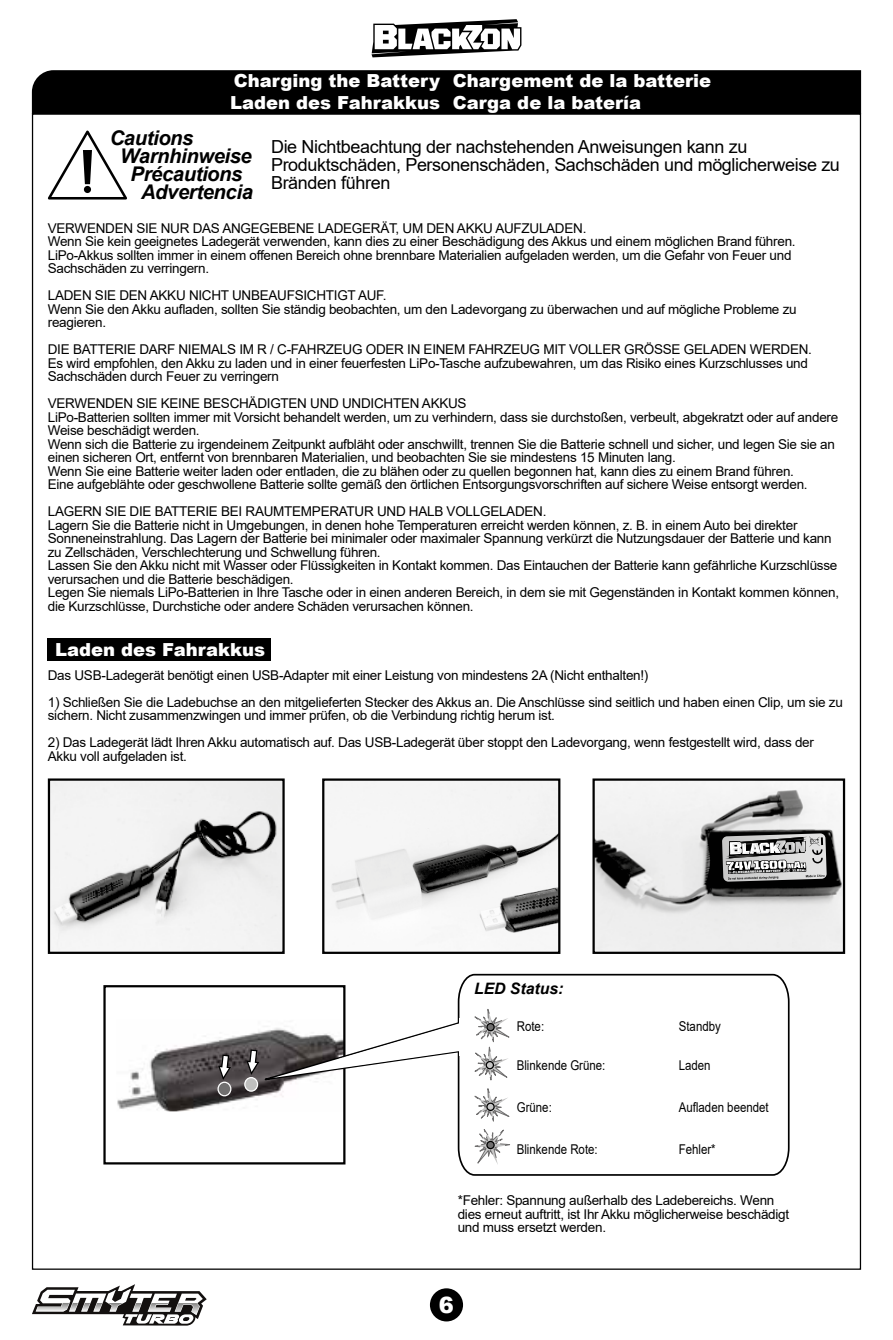
<style>
.page{position:relative;width:893px;height:1340px;background:#fff}
.page>*{position:absolute;margin:0;border:0;box-sizing:border-box;transform-origin:0 0}
.t1{font:900 22.5px "Arial";color:#fff}
.t2{font:italic 700 20.25px "Arial";letter-spacing:-.02em;color:#000}
.t3{font:18px/18px "Arial";letter-spacing:-.02em;color:#000}
.t4{font:900 18px/21.6px "Arial";color:#fff}
.t5{font:italic 700 15.75px "Arial";color:#000}
.t6{font:13.5px/13.5px "Arial";letter-spacing:-.02em;color:#000}
.t7{font:13.5px "Arial";color:#000;scale:.85 1}
.t8{font:13.5px "Arial";letter-spacing:-.02em;color:#000;scale:.85 1}
</style>
<div class="page">
<svg style="left:372px;top:19px;width:149px;height:38px"></svg>
<div style="left:430px;top:1288px;width:33px;height:33px;background:#000;border-radius:17px"></div>
<svg style="left:32px;top:1284px;width:175px;height:41px"></svg>
<div style="left:32px;top:70px;width:829px;height:43px;background:#000"></div>
<svg style="left:48px;top:130px;width:79px;height:69px"></svg>
<img style="left:117px;top:1035px;width:125px;height:76px">
<div style="left:218px;top:1082px;width:13px;height:13px;background:#706f6f;border-radius:50%"></div>
<div style="left:217px;top:1081px;width:14px;height:15px;border:1px solid #fff;border-radius:50%"></div>
<svg style="left:217px;top:1053px;width:15px;height:28px"></svg>
<div style="left:103px;top:985px;width:242px;height:179px;border:2px solid #000"></div>
<svg style="left:557px;top:973px;width:233px;height:203px"></svg>
<svg style="left:242px;top:973px;width:315px;height:203px"></svg>
<svg style="left:487px;top:1103px;width:7px;height:7px"></svg>
<div style="left:486px;top:1102px;width:9px;height:9px;border:1px solid #000;border-radius:50%"></div>
<svg style="left:487px;top:1141px;width:7px;height:7px"></svg>
<div style="left:486px;top:1140px;width:9px;height:9px;border:1px solid #000;border-radius:50%"></div>
<img style="left:51px;top:781px;width:231px;height:170px">
<div style="left:48px;top:778px;width:237px;height:176px;border:2px solid #000"></div>
<img style="left:595px;top:781px;width:247px;height:170px">
<svg style="left:722px;top:833px;width:105px;height:48px;background:#9e9e9e"></svg>
<div style="left:592px;top:778px;width:253px;height:176px;border:2px solid #000"></div>
<img style="left:325px;top:781px;width:232px;height:152px">
<div style="left:322px;top:778px;width:238px;height:176px;border:2px solid #000"></div>
<div style="left:48px;top:638px;width:223px;height:22px;background:#000"></div>
<h3 class="t4" style="left:230px;top:70px;width:211px">Charging the Battery<br>Laden des Fahrakkus</h3>
<h3 class="t4" style="left:453px;top:70px;width:260px">Chargement de la batterie<br>Carga de la batería</h3>
<h3 class="t3" style="left:271px;top:137px;width:570px">Die Nichtbeachtung der nachstehenden Anweisungen kann zu<br>Produktschäden, Personenschäden, Sachschäden und möglicherweise zu<br>Bränden führen</h3>
<h2 class="t2" style="left:110px;top:124px;width:85px">Cautions</h2>
<h2 class="t2" style="left:120px;top:142px;width:133px">Warnhinweise</h2>
<h2 class="t2" style="left:131px;top:160px;width:113px">Précautions</h2>
<h2 class="t2" style="left:141px;top:178px;width:113px">Advertencia</h2>
<p class="t6" style="left:48px;top:221px;width:749px">VERWENDEN SIE NUR DAS ANGEGEBENE LADEGERÄT, UM DEN AKKU AUFZULADEN.<br>Wenn Sie kein geeignetes Ladegerät verwenden, kann dies zu einer Beschädigung des Akkus und einem möglichen Brand führen.<br>LiPo-Akkus sollten immer in einem offenen Bereich ohne brennbare Materialien aufgeladen werden, um die Gefahr von Feuer und Sachschäden zu verringern.</p>
<p class="t6" style="left:48px;top:289px;width:750px">LADEN SIE DEN AKKU NICHT UNBEAUFSICHTIGT AUF.<br>Wenn Sie den Akku aufladen, sollten Sie ständig beobachten, um den Ladevorgang zu überwachen und auf mögliche Probleme zu reagieren.</p>
<p class="t6" style="left:48px;top:343px;width:766px">DIE BATTERIE DARF NIEMALS IM R / C-FAHRZEUG ODER IN EINEM FAHRZEUG MIT VOLLER GRÖSSE GELADEN WERDEN.<br>Es wird empfohlen, den Akku zu laden und in einer feuerfesten LiPo-Tasche aufzubewahren, um das Risiko eines Kurzschlusses und<br>Sachschäden durch Feuer zu verringern</p>
<p class="t6" style="left:48px;top:397px;width:792px">VERWENDEN SIE KEINE BESCHÄDIGTEN UND UNDICHTEN AKKUS<br>LiPo-Batterien sollten immer mit Vorsicht behandelt werden, um zu verhindern, dass sie durchstoßen, verbeult, abgekratzt oder auf andere Weise beschädigt werden.<br>Wenn sich die Batterie zu irgendeinem Zeitpunkt aufbläht oder anschwillt, trennen Sie die Batterie schnell und sicher, und legen Sie sie an einen sicheren Ort, entfernt von brennbaren Materialien, und beobachten Sie sie mindestens 15 Minuten lang.<br>Wenn Sie eine Batterie weiter laden oder entladen, die zu blähen oder zu quellen begonnen hat, kann dies zu einem Brand führen.<br>Eine aufgeblähte oder geschwollene Batterie sollte gemäß den örtlichen Entsorgungsvorschriften auf sichere Weise entsorgt werden.</p>
<p class="t6" style="left:48px;top:505px;width:793px">LAGERN SIE DIE BATTERIE BEI RAUMTEMPERATUR UND HALB VOLLGELADEN.<br>Lagern Sie die Batterie nicht in Umgebungen, in denen hohe Temperaturen erreicht werden können, z. B. in einem Auto bei direkter Sonneneinstrahlung. Das Lagern der Batterie bei minimaler oder maximaler Spannung verkürzt die Nutzungsdauer der Batterie und kann zu Zellschäden, Verschlechterung und Schwellung führen.<br>Lassen Sie den Akku nicht mit Wasser oder Flüssigkeiten in Kontakt kommen. Das Eintauchen der Batterie kann gefährliche Kurzschlüsse verursachen und die Batterie beschädigen.<br>Legen Sie niemals LiPo-Batterien in Ihre Tasche oder in einen anderen Bereich, in dem sie mit Gegenständen in Kontakt kommen können, die Kurzschlüsse, Durchstiche oder andere Schäden verursachen können.</p>
<h3 class="t4" style="left:55px;top:638px;width:211px">Laden des Fahrakkus</h3>
<p class="t6" style="left:48px;top:668px;width:602px">Das USB-Ladegerät benötigt einen USB-Adapter mit einer Leistung von mindestens 2A (Nicht enthalten!)</p>
<p class="t6" style="left:48px;top:695px;width:796px">1) Schließen Sie die Ladebuchse an den mitgelieferten Stecker des Akkus an. Die Anschlüsse sind seitlich und haben einen Clip, um sie zu sichern. Nicht zusammenzwingen und immer prüfen, ob die Verbindung richtig herum ist.</p>
<p class="t6" style="left:48px;top:735px;width:768px">2) Das Ladegerät lädt Ihren Akku automatisch auf. Das USB-Ladegerät über stoppt den Ladevorgang, wenn festgestellt wird, dass der<br>Akku voll aufgeladen ist.</p>
<p class="t5" style="left:474px;top:977px;width:91px">LED Status:</p>
<p class="t8" style="left:517px;top:1017px;width:34px">Rote:</p>
<p class="t7" style="left:679px;top:1017px;width:51px">Standby</p>
<p class="t7" style="left:517px;top:1056px;width:106px">Blinkende Grüne:</p>
<p class="t8" style="left:679px;top:1056px;width:39px">Laden</p>
<p class="t8" style="left:517px;top:1097px;width:43px">Grüne:</p>
<p class="t7" style="left:679px;top:1097px;width:107px">Aufladen beendet</p>
<p class="t7" style="left:517px;top:1139px;width:97px">Blinkende Rote:</p>
<p class="t8" style="left:679px;top:1139px;width:45px">Fehler*</p>
<p class="t6" style="left:458px;top:1193px;width:333px">*Fehler: Spannung außerhalb des Ladebereichs. Wenn dies erneut auftritt, ist Ihr Akku möglicherweise beschädigt und muss ersetzt werden.</p>
<h1 class="t1" style="left:439px;top:1288px;width:17px">6</h1>
</div>
